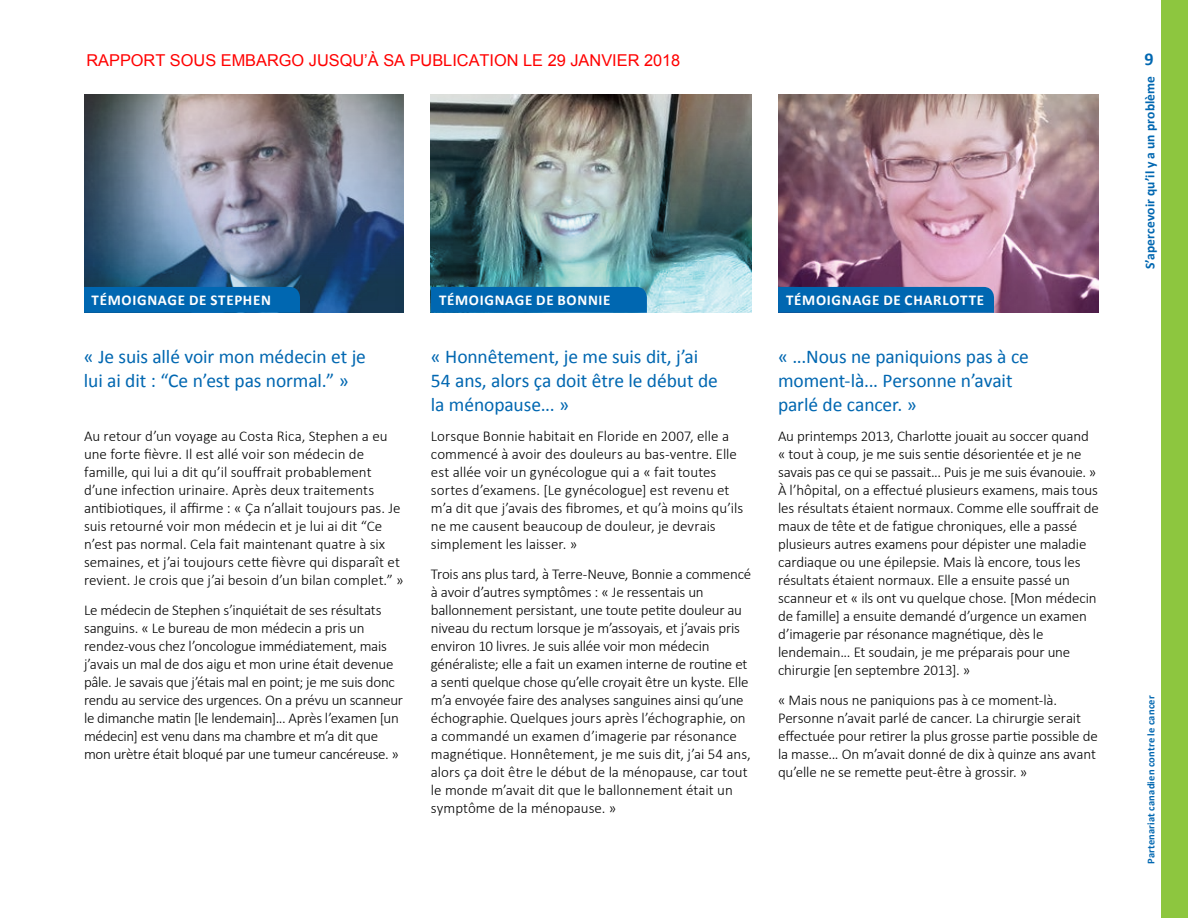
<style>
.page{position:relative;width:1188px;height:918px;background:#fff}
.page>*{position:absolute;margin:0;border:0;box-sizing:border-box;transform-origin:0 0}
.t1{font:19.5px/24px "Calibri";letter-spacing:-.005em;color:#0067b1}
.t2{font:700 18px "Calibri";color:#0067b1}
.t3{font:16.35px "Arial";color:#f00}
.BODY_light{font:300 15px/18px "Calibri";letter-spacing:-.01em;color:#000}
.Body_All_Caps{font:700 15px "Calibri";letter-spacing:.045em;color:#fff}
.t4{font:700 13.5px "Calibri";letter-spacing:.01em;color:#0067b1}
.t5{font:700 10.5px "Calibri";letter-spacing:.015em;color:#0067b1}
</style>
<div class="page">
<img style="left:431px;top:94px;width:320px;height:219px">
<img style="left:778px;top:95px;width:320px;height:218px">
<img style="left:84px;top:95px;width:320px;height:218px">
<div style="left:84px;top:287px;width:216px;height:26px;background:#0067b1"></div>
<div style="left:431px;top:287px;width:216px;height:26px;background:#0067b1"></div>
<div style="left:778px;top:287px;width:216px;height:26px;background:#0067b1"></div>
<div style="left:1161px;top:0;width:27px;height:918px;background:#8dc63f"></div>
<p class="t3" style="left:86px;top:50px;width:595px">RAPPORT SOUS EMBARGO JUSQU’À SA PUBLICATION LE 29 JANVIER 2018</p>
<p class="Body_All_Caps" style="left:92px;top:291px;width:181px">TÉMOIGNAGE DE STEPHEN</p>
<p class="Body_All_Caps" style="left:439px;top:291px;width:173px">TÉMOIGNAGE DE BONNIE</p>
<p class="Body_All_Caps" style="left:786px;top:291px;width:200px">TÉMOIGNAGE DE CHARLOTTE</p>
<h4 class="t1" style="left:84px;top:345px;width:283px">« Je suis allé voir mon médecin et je lui ai dit : “Ce n’est pas normal.” »</h4>
<h4 class="t1" style="left:778px;top:345px;width:252px">« ...Nous ne paniquions pas à ce moment-là... Personne n’avait parlé de cancer. »</h4>
<h4 class="t1" style="left:431px;top:345px;width:288px">« Honnêtement, je me suis dit, j’ai<br>54 ans, alors ça doit être le début de la ménopause... »</h4>
<p class="BODY_light" style="left:84px;top:426px;width:321px">Au retour d’un voyage au Costa Rica, Stephen a eu une forte fièvre. Il est allé voir son médecin de famille, qui lui a dit qu’il souffrait probablement d’une infection urinaire. Après deux traitements antibiotiques, il affirme : « Ça n’allait toujours pas. Je suis retourné voir mon médecin et je lui ai dit “Ce n’est pas normal. Cela fait maintenant quatre à six semaines, et j’ai toujours cette fièvre qui disparaît et revient. Je crois que j’ai besoin d’un bilan complet.” »</p>
<p class="BODY_light" style="left:84px;top:600px;width:321px">Le médecin de Stephen s’inquiétait de ses résultats sanguins. « Le bureau de mon médecin a pris un rendez-vous chez l’oncologue immédiatement, mais j’avais un mal de dos aigu et mon urine était devenue pâle. Je savais que j’étais mal en point; je me suis donc rendu au service des urgences. On a prévu un scanneur le dimanche matin [le lendemain]... Après l’examen [un médecin] est venu dans ma chambre et m’a dit que mon urètre était bloqué par une tumeur cancéreuse. »</p>
<p class="BODY_light" style="left:431px;top:426px;width:314px">Lorsque Bonnie habitait en Floride en 2007, elle a commencé à avoir des douleurs au bas-ventre. Elle est allée voir un gynécologue qui a « fait toutes sortes d’examens. [Le gynécologue] est revenu et m’a dit que j’avais des fibromes, et qu’à moins qu’ils ne me causent beaucoup de douleur, je devrais simplement les laisser. »</p>
<p class="BODY_light" style="left:431px;top:564px;width:322px">Trois ans plus tard, à Terre-Neuve, Bonnie a commencé à avoir d’autres symptômes : « Je ressentais un ballonnement persistant, une toute petite douleur au niveau du rectum lorsque je m’assoyais, et j’avais pris environ 10 livres. Je suis allée voir mon médecin généraliste; elle a fait un examen interne de routine et a senti quelque chose qu’elle croyait être un kyste. Elle m’a envoyée faire des analyses sanguines ainsi qu’une échographie. Quelques jours après l’échographie, on a commandé un examen d’imagerie par résonance magnétique. Honnêtement, je me suis dit, j’ai 54 ans, alors ça doit être le début de la ménopause, car tout le monde m’avait dit que le ballonnement était un symptôme de la ménopause. »</p>
<p class="BODY_light" style="left:778px;top:426px;width:322px">Au printemps 2013, Charlotte jouait au soccer quand « tout à coup, je me suis sentie désorientée et je ne savais pas ce qui se passait... Puis je me suis évanouie. » À l’hôpital, on a effectué plusieurs examens, mais tous les résultats étaient normaux. Comme elle souffrait de maux de tête et de fatigue chroniques, elle a passé plusieurs autres examens pour dépister une maladie cardiaque ou une épilepsie. Mais là encore, tous les résultats étaient normaux. Elle a ensuite passé un scanneur et « ils ont vu quelque chose. [Mon médecin de famille] a ensuite demandé d’urgence un examen d’imagerie par résonance magnétique, dès le lendemain... Et soudain, je me préparais pour une chirurgie [en septembre 2013]. »</p>
<p class="BODY_light" style="left:778px;top:690px;width:321px">« Mais nous ne paniquions pas à ce moment-là.<br>Personne n’avait parlé de cancer. La chirurgie serait effectuée pour retirer la plus grosse partie possible de la masse... On m’avait donné de dix à quinze ans avant qu’elle ne se remette peut-être à grossir. »</p>
<p class="t2" style="left:1144px;top:47px;width:11px">9</p>
<p class="t4" style="left:1141px;top:269px;width:195px;rotate:-90deg">S’apercevoir qu’il y a un problème</p>
<p class="t5" style="left:1144px;top:864px;width:170px;rotate:-90deg">Partenariat canadien contre le cancer</p>
</div>
